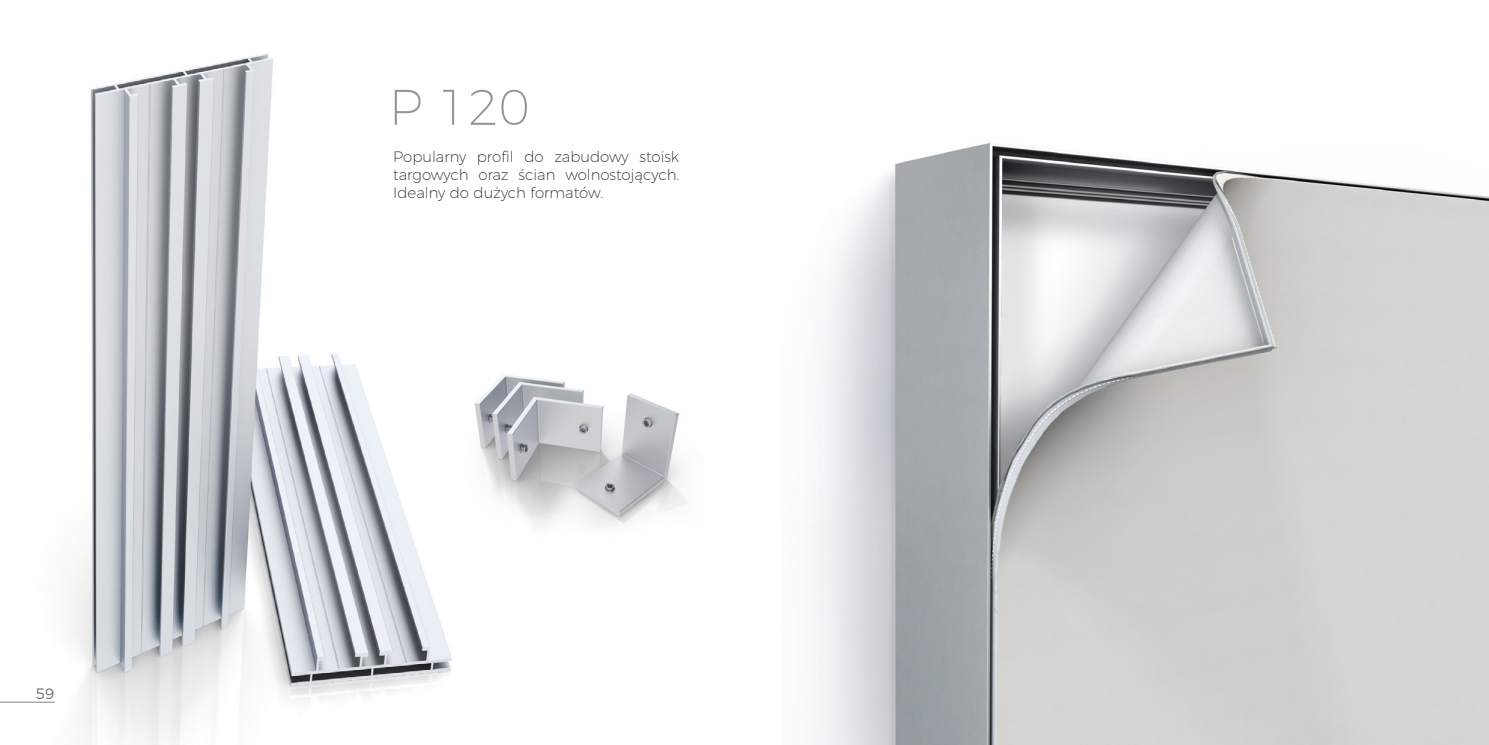
<style>
.page{position:relative;width:1489px;height:745px;background:#fff}
.page>*{position:absolute;margin:0;border:0;box-sizing:border-box;transform-origin:0 0}
.t1{font:200 50px "Montserrat";color:#939598}
.t2{font:200 15px/18px "Montserrat";color:#231f20;text-align:justify}
.t3{font:300 15px "Montserrat";color:#6c6d70}
</style>
<div class="page">
<img style="left:8px;top:53px;width:444px;height:691px">
<img style="left:816px;top:142px;width:672px;height:602px">
<img style="left:442px;top:349px;width:245px;height:191px">
<hr style="left:0;top:701px;width:55px;height:1px;background:#999">
<p class="t3" style="left:36px;top:682px;width:20px">59</p>
<p class="t1" style="left:389px;top:69px;width:142px">P 120</p>
<p class="t2" style="left:393px;top:147px;width:287px">Popularny profil do zabudowy stoisk targowych oraz ścian wolnostojących.<br>Idealny do dużych formatów.</p>
</div>
